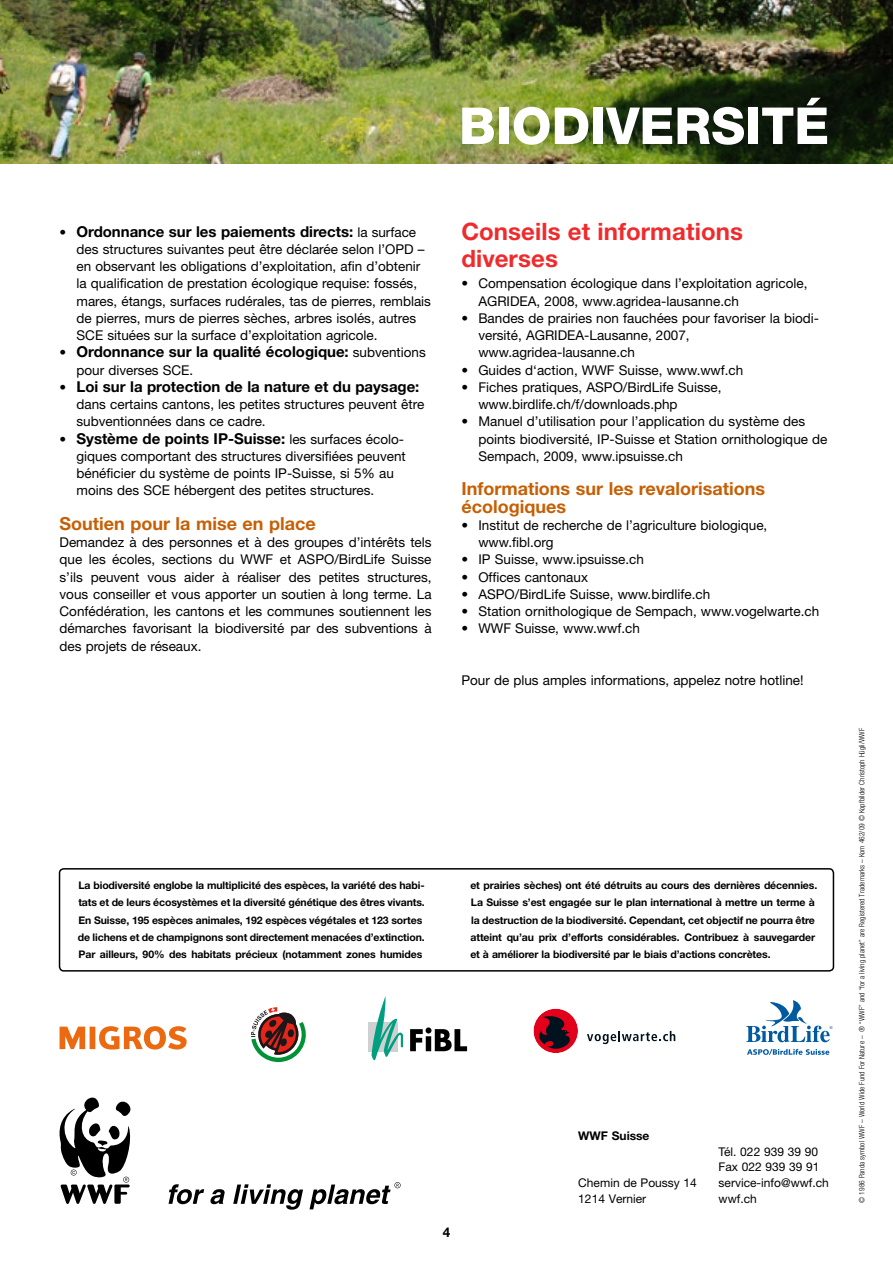
<style>
.page{position:relative;width:893px;height:1263px;background:#fff}
.page>*{position:absolute;margin:0;border:0;box-sizing:border-box;transform-origin:0 0}
.t1{font:800 51px "Helvetica Neue LT Std";color:#fff}
.t2{font:700 24px/27px "Helvetica Neue LT Std";letter-spacing:.005em;color:#ef2b2d}
.t3{font:700 18px/17.2px "Helvetica Neue LT Std";color:#c66005}
.t4{font:700 15px "Helvetica Neue LT Std";color:#000}
.t5{font:13.5px/17.2px "Helvetica Neue LT Std";color:#000}
.t6{font:700 13.5px "Helvetica Neue LT Std";color:#000}
.t7{font:12px/15.8px "Helvetica Neue LT Std";color:#000}
.t8{font:700 12px "Helvetica Neue LT Std";color:#000}
.t9{font:700 10.5px/17.2px "Helvetica Neue LT Std";letter-spacing:-.01em;color:#000}
.t10{font:300 condensed 7.5px "Helvetica Neue LT Std";color:#000}
.s1{font-weight:400;font-size:13.5px}
</style>
<div class="page">
<img style="left:0;top:0;width:893px;height:164px">
<div style="left:59px;top:868px;width:775px;height:103px;border:2px solid #000;border-radius:4px"></div>
<svg style="left:169px;top:1184px;width:35px;height:20px"></svg>
<svg style="left:210px;top:1189px;width:15px;height:15px"></svg>
<svg style="left:233px;top:1184px;width:70px;height:26px"></svg>
<svg style="left:310px;top:1182px;width:91px;height:27px"></svg>
<svg style="left:60px;top:1097px;width:71px;height:107px"></svg>
<svg style="left:60px;top:1026px;width:127px;height:23px"></svg>
<svg style="left:251px;top:1007px;width:55px;height:55px"></svg>
<div style="left:369px;top:1022px;width:29px;height:29px;background:#cfd0d2"></div>
<svg style="left:371px;top:996px;width:32px;height:64px"></svg>
<svg style="left:410px;top:1027px;width:57px;height:24px"></svg>
<svg style="left:746px;top:1000px;width:87px;height:42px"></svg>
<svg style="left:747px;top:1049px;width:82px;height:6px"></svg>
<svg style="left:587px;top:1031px;width:88px;height:13px"></svg>
<div style="left:533px;top:1009px;width:45px;height:44px;background:#e2001a;border-radius:50%"></div>
<svg style="left:539px;top:1013px;width:31px;height:36px"></svg>
<h1 class="t1" style="left:459px;top:95px;width:372px">BIODIVERSITÉ</h1>
<p class="t4" style="left:60px;top:222px;width:358px"><span class="s1">•</span> Ordonnance sur les paiements directs: <span class="s1">la surface</span></p>
<p class="t5" style="left:77px;top:240px;width:356px">des structures suivantes peut être déclarée selon l’OPD – en observant les obligations d’exploitation, afin d’obtenir la qualification de prestation écologique requise: fossés, mares, étangs, surfaces rudérales, tas de pierres, remblais de pierres, murs de pierres sèches, arbres isolés, autres SCE situées sur la surface d’exploitation agricole.</p>
<p class="t4" style="left:60px;top:343px;width:368px"><span class="s1">•</span> Ordonnance sur la qualité écologique: <span class="s1">subventions</span></p>
<p class="t5" style="left:77px;top:361px;width:118px">pour diverses SCE.</p>
<p class="t4" style="left:60px;top:377px;width:361px"><span class="s1">•</span> Loi sur la protection de la nature et du paysage:</p>
<p class="t5" style="left:77px;top:395px;width:349px">dans certains cantons, les petites structures peuvent être subventionnées dans ce cadre.</p>
<p class="t4" style="left:60px;top:429px;width:346px"><span class="s1">•</span> Système de points IP-Suisse: <span class="s1">les surfaces écolo-</span></p>
<p class="t5" style="left:77px;top:447px;width:331px">giques comportant des structures diversifiées peuvent bénéficier du système de points IP-Suisse, si 5% au moins des SCE hébergent des petites structures.</p>
<h3 class="t3" style="left:60px;top:514px;width:258px">Soutien pour la mise en place</h3>
<p class="t5" style="left:60px;top:533px;width:374px;text-align:justify">Demandez à des personnes et à des groupes d’intérêts tels que les écoles, sections du WWF et ASPO/BirdLife Suisse s’ils peuvent vous aider à réaliser des petites structures, vous conseiller et vous apporter un soutien à long terme. La Confédération, les cantons et les communes soutiennent les démarches favorisant la biodiversité par des subventions à des projets de réseaux.</p>
<h2 class="t2" style="left:461px;top:218px;width:283px">Conseils et informations diverses</h2>
<p class="t5" style="left:478px;top:275px;width:331px;text-indent:-17px">• Compensation écologique dans l’exploitation agricole,<br>AGRIDEA, 2008, www.agridea-lausanne.ch</p>
<p class="t5" style="left:478px;top:309px;width:342px;text-indent:-17px">• Bandes de prairies non fauchées pour favoriser la biodi&shy;versité, AGRIDEA-Lausanne, 2007, www.agridea-lausanne.ch</p>
<p class="t5" style="left:461px;top:361px;width:283px">• Guides d‘action, WWF Suisse, www.wwf.ch</p>
<p class="t5" style="left:478px;top:378px;width:245px;text-indent:-17px">• Fiches pratiques, ASPO/BirdLife Suisse, www.birdlife.ch/f/downloads.php</p>
<p class="t5" style="left:478px;top:413px;width:351px;text-indent:-17px">• Manuel d’utilisation pour l’application du système des points biodiversité, IP-Suisse et Station ornithologique de<br>Sempach, 2009, www.ipsuisse.ch</p>
<h3 class="t3" style="left:461px;top:480px;width:305px">Informations sur les revalorisations écologiques</h3>
<p class="t5" style="left:478px;top:516px;width:290px;text-indent:-17px">• Institut de recherche de l’agriculture biologique, www.fibl.org</p>
<p class="t5" style="left:461px;top:551px;width:184px">• IP Suisse, www.ipsuisse.ch</p>
<p class="t5" style="left:461px;top:568px;width:128px">• Offices cantonaux</p>
<p class="t5" style="left:461px;top:585px;width:250px">• ASPO/BirdLife Suisse, www.birdlife.ch</p>
<p class="t5" style="left:461px;top:602px;width:359px">• Station ornithologique de Sempach, www.vogelwarte.ch</p>
<p class="t5" style="left:461px;top:620px;width:180px">• WWF Suisse, www.wwf.ch</p>
<p class="t5" style="left:461px;top:671px;width:344px">Pour de plus amples informations, appelez notre hotline!</p>
<p class="t9" style="left:78px;top:876px;width:348px">La biodiversité englobe la multiplicité des espèces, la variété des habi&shy;tats et de leurs écosystèmes et la diversité génétique des êtres vivants.<br>En Suisse, 195 espèces animales, 192 espèces végétales et 123 sortes de lichens et de champignons sont directement menacées d’extinction.<br>Par ailleurs, 90% des habitats précieux (notamment zones humides</p>
<p class="t9" style="left:470px;top:876px;width:348px">et prairies sèches) ont été détruits au cours des dernières décennies.<br>La Suisse s’est engagée sur le plan international à mettre un terme à la destruction de la biodiversité. Cependant, cet objectif ne pourra être atteint qu’au prix d’efforts considérables. Contribuez à sauvegarder et à améliorer la biodiversité par le biais d’actions concrètes.</p>
<p class="t6" style="left:443px;top:1224px;width:9px">4</p>
<p class="t8" style="left:578px;top:1128px;width:73px">WWF Suisse</p>
<p class="t7" style="left:578px;top:1175px;width:120px">Chemin de Poussy 14<br>1214 Vernier</p>
<p class="t7" style="left:719px;top:1143px;width:112px">Tél. 022 939 39 90<br>Fax 022 939 39 91 service-info@wwf.ch wwf.ch</p>
<p class="t10" style="left:857px;top:1203px;width:476px;rotate:-90deg">© 1986 Panda symbol WWF – World Wide Fund For Nature – ® “WWF” and “for a living planet” are Registered Trademarks – Kom 462/09 © Kopfbilder Christoph Hügli/WWF</p>
</div>
